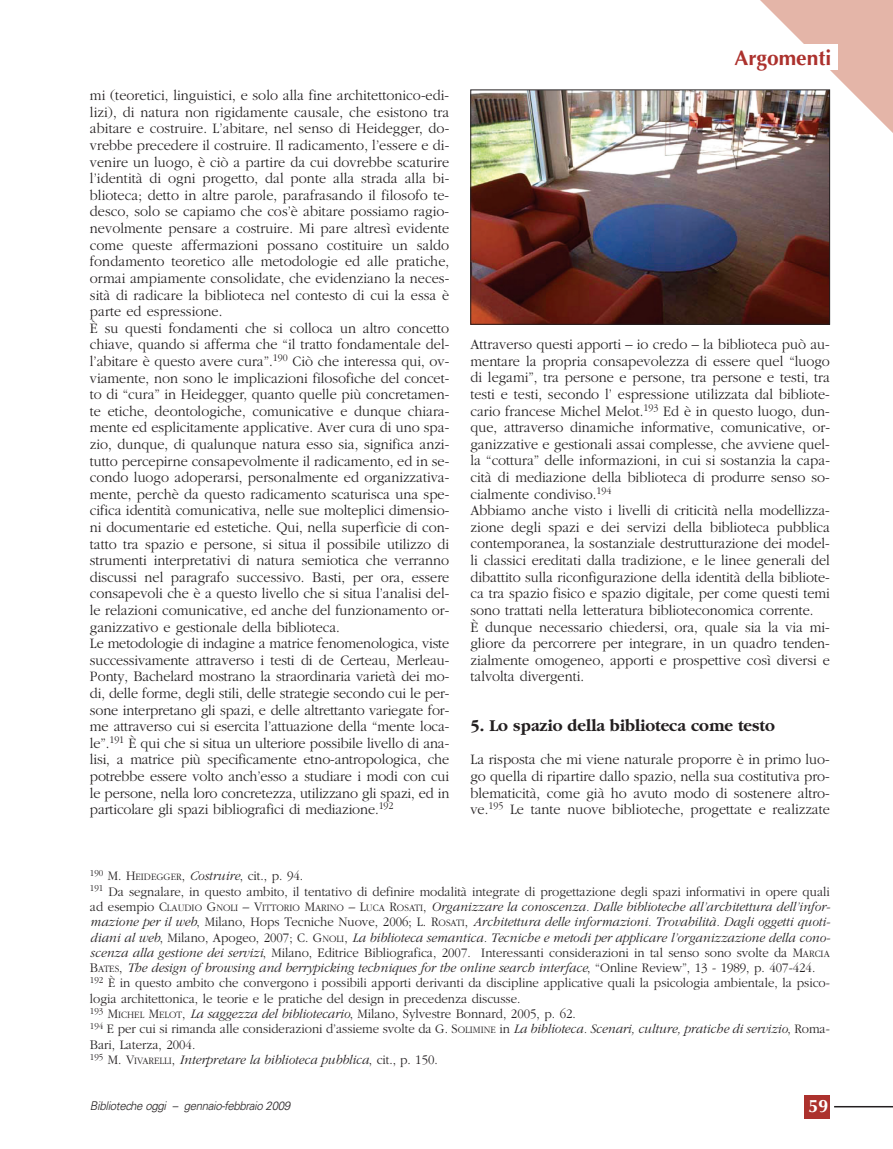
<style>
.page{position:relative;width:893px;height:1149px;background:#fff}
.page>*{position:absolute;margin:0;border:0;box-sizing:border-box;transform-origin:0 0}
.t1{font:700 21px "Optima";color:#ac312d}
.t2{font:700 18px "Optima";color:#fff}
.t3{font:700 17.25px "Garamond";color:#231f20;scale:.95 1}
.t4{font:300 15px/16.6px "Garamond";color:#231f20;scale:.95 1}
.t5{font:300 13.5px/15.3px "Garamond";color:#231f20;scale:.95 1}
.t6{font:italic 300 12px "Univers";letter-spacing:-.03em;color:#231f20;scale:.95 1}
.s1{font-size:10.2px}
.s2{font-style:italic}
</style>
<div class="page">
<svg style="left:470px;top:0;width:423px;height:1119px"></svg>
<p class="t4" style="left:90px;top:88px;width:380px">mi (teoretici, linguistici, e solo alla fine architettonico-edi&shy;lizi), di natura non rigidamente causale, che esistono tra abitare e costruire. L’abitare, nel senso di Heidegger, do&shy;vrebbe precedere il costruire. Il radicamento, l’essere e di&shy;venire un luogo, è ciò a partire da cui dovrebbe scaturire l’identità di ogni progetto, dal ponte alla strada alla bi&shy;blioteca; detto in altre parole, parafrasando il filosofo te&shy;desco, solo se capiamo che cos’è abitare possiamo ragio&shy;nevolmente pensare a costruire. Mi pare altresì evidente come queste affermazioni possano costituire un saldo fondamento teoretico alle metodologie ed alle pratiche, ormai ampiamente consolidate, che evidenziano la neces&shy;sità di radicare la biblioteca nel contesto di cui la essa è parte ed espressione.<br>È su questi fondamenti che si colloca un altro concetto chiave, quando si afferma che “il tratto fondamentale del&shy;l’abitare è questo avere cura”.<sup>190</sup> Ciò che interessa qui, ov&shy;viamente, non sono le implicazioni filosofiche del concet&shy;to di “cura” in Heidegger, quanto quelle più concretamen&shy;te etiche, deontologiche, comunicative e dunque chiara&shy;mente ed esplicitamente applicative. Aver cura di uno spa&shy;zio, dunque, di qualunque natura esso sia, significa anzi&shy;tutto percepirne consapevolmente il radicamento, ed in se&shy;condo luogo adoperarsi, personalmente ed organizzativa&shy;mente, perchè da questo radicamento scaturisca una spe&shy;cifica identità comunicativa, nelle sue molteplici dimensio&shy;ni documentarie ed estetiche. Qui, nella superficie di con&shy;tatto tra spazio e persone, si situa il possibile utilizzo di strumenti interpretativi di natura semiotica che verranno discussi nel paragrafo successivo. Basti, per ora, essere consapevoli che è a questo livello che si situa l’analisi del&shy;le relazioni comunicative, ed anche del funzionamento or&shy;ganizzativo e gestionale della biblioteca.<br>Le metodologie di indagine a matrice fenomenologica, viste successivamente attraverso i testi di de Certeau, Merleau-Ponty, Bachelard mostrano la straordinaria varietà dei mo&shy;di, delle forme, degli stili, delle strategie secondo cui le per&shy;sone interpretano gli spazi, e delle altrettanto variegate for&shy;me attraverso cui si esercita l’attuazione della “mente loca&shy;le”.<sup>191</sup> È qui che si situa un ulteriore possibile livello di ana&shy;lisi, a matrice più specificamente etno-antropologica, che potrebbe essere volto anch’esso a studiare i modi con cui le persone, nella loro concretezza, utilizzano gli spazi, ed in particolare gli spazi bibliografici di mediazione.<sup>192</sup></p>
<h1 class="t1" style="left:734px;top:49px;width:98px">Argomenti</h1>
<p class="t4" style="left:470px;top:337px;width:380px">Attraverso questi apporti – io credo – la biblioteca può au&shy;mentare la propria consapevolezza di essere quel “luogo di legami”, tra persone e persone, tra persone e testi, tra testi e testi, secondo l’ espressione utilizzata dal bibliote&shy;cario francese Michel Melot.<sup>193</sup> Ed è in questo luogo, dun&shy;que, attraverso dinamiche informative, comunicative, or&shy;ganizzative e gestionali assai complesse, che avviene quel&shy;la “cottura” delle informazioni, in cui si sostanzia la capa&shy;cità di mediazione della biblioteca di produrre senso so&shy;cialmente condiviso.<sup>194<br></sup>Abbiamo anche visto i livelli di criticità nella modellizza&shy;zione degli spazi e dei servizi della biblioteca pubblica contemporanea, la sostanziale destrutturazione dei model&shy;li classici ereditati dalla tradizione, e le linee generali del dibattito sulla riconfigurazione della identità della bibliote&shy;ca tra spazio fisico e spazio digitale, per come questi temi sono trattati nella letteratura biblioteconomica corrente.<br>È dunque necessario chiedersi, ora, quale sia la via mi&shy;gliore da percorrere per integrare, in un quadro tenden&shy;zialmente omogeneo, apporti e prospettive così diversi e talvolta divergenti.</p>
<p class="t3" style="left:470px;top:718px;width:322px">5. Lo spazio della biblioteca come testo</p>
<p class="t4" style="left:470px;top:752px;width:380px;text-align:justify">La risposta che mi viene naturale proporre è in primo luo&shy;go quella di ripartire dallo spazio, nella sua costitutiva pro&shy;blematicità, come già ho avuto modo di sostenere altro&shy;ve.<sup>195</sup> Le tante nuove biblioteche, progettate e realizzate</p>
<p class="t5" style="left:90px;top:869px;width:781px"><sup>190</sup> M. H<span class="s1">EIDEGGER</span>, <span class="s2">Costruire</span>, cit., p. 94.<br><sup>191</sup> Da segnalare, in questo ambito, il tentativo di definire modalità integrate di progettazione degli spazi informativi in opere quali ad esempio C<span class="s1">LAUDIO</span> G<span class="s1">NOLI</span> – V<span class="s1">ITTORIO</span> M<span class="s1">ARINO</span> – L<span class="s1">UCA</span> R<span class="s1">OSATI</span>, <span class="s2">Organizzare la conoscenza. Dalle biblioteche all’architettura dell’infor&shy;mazione per il web</span>, Milano, Hops Tecniche Nuove, 2006; L. R<span class="s1">OSATI</span>, <span class="s2">Architettura delle informazioni. Trovabilità. Dagli oggetti quoti&shy;diani al web</span>, Milano, Apogeo, 2007; C. G<span class="s1">NOLI</span>, <span class="s2">La biblioteca semantica. Tecniche e metodi per applicare l’organizzazione della cono&shy;scenza alla gestione dei servizi</span>, Milano, Editrice Bibliografica, 2007. Interessanti considerazioni in tal senso sono svolte da M<span class="s1">ARCIA </span>B<span class="s1">ATES</span>, <span class="s2">The design of browsing and berrypicking techniques for the online search interface</span>, “Online Review”, 13 - 1989, p. 407-424.<br><sup>192</sup> È in questo ambito che convergono i possibili apporti derivanti da discipline applicative quali la psicologia ambientale, la psico&shy;logia architettonica, le teorie e le pratiche del design in precedenza discusse.<br><sup>193</sup> M<span class="s1">ICHEL</span> M<span class="s1">ELOT</span>, <span class="s2">La saggezza del bibliotecario</span>, Milano, Sylvestre Bonnard, 2005, p. 62.<br><sup>194</sup> E per cui si rimanda alle considerazioni d’assieme svolte da G. S<span class="s1">OLIMINE</span> in <span class="s2">La biblioteca. Scenari, culture, pratiche di servizio</span>, Roma-Bari, Laterza, 2004.<br><sup>195</sup> M. V<span class="s1">IVARELLI</span>, <span class="s2">Interpretare la biblioteca pubblica</span>, cit., p. 150.</p>
<p class="t6" style="left:90px;top:1101px;width:212px">Biblioteche oggi – gennaio-febbraio 2009</p>
<p class="t2" style="left:808px;top:1097px;width:22px">59</p>
</div>
